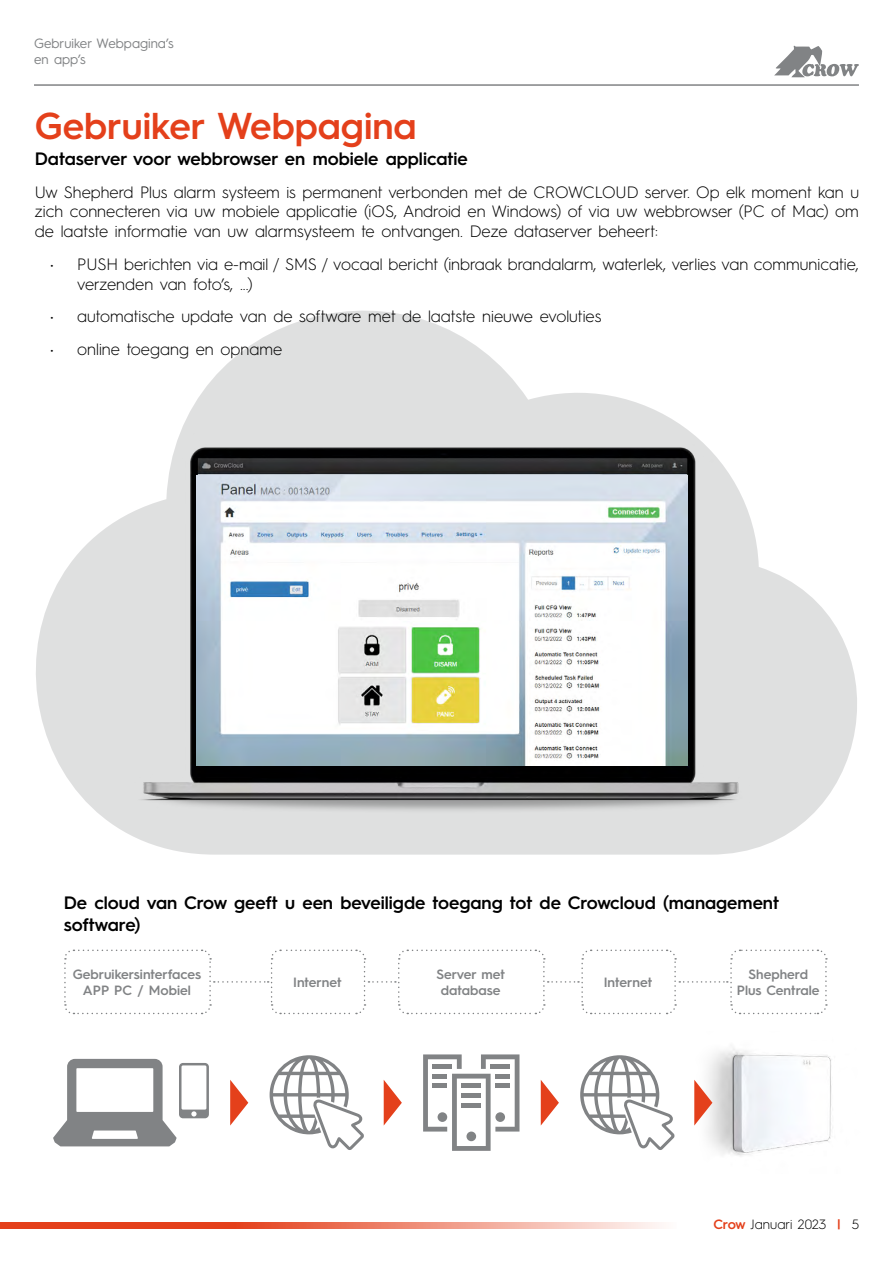
<style>
.page{position:relative;width:893px;height:1263px;background:#fff}
.page>*{position:absolute;margin:0;border:0;box-sizing:border-box;transform-origin:0 0}
.t1{font:600 37.5px "Hurme Geometric Sans 3";color:#e4401b}
.t2{font:600 18px/21.6px "Hurme Geometric Sans 3";color:#000}
.t3{font:300 16.5px/19.8px "Hurme Geometric Sans 3";color:#000;text-align:justify}
.t4{font:600 13.5px/16.2px "Hurme Geometric Sans 3";color:#818385;text-align:center}
.t5{font:13.5px/16.2px "Hurme Geometric Sans 3";color:#818385}
.t6{font:300 13.5px "Hurme Geometric Sans 3";color:#000}
.s1{font-weight:600;color:#e4401b}
</style>
<div class="page">
<svg style="left:36px;top:310px;width:821px;height:545px"></svg>
<svg style="left:541px;top:1080px;width:18px;height:45px"></svg>
<svg style="left:384px;top:1080px;width:18px;height:45px"></svg>
<svg style="left:230px;top:1080px;width:18px;height:45px"></svg>
<svg style="left:53px;top:1059px;width:156px;height:87px"></svg>
<svg style="left:270px;top:1055px;width:94px;height:95px"></svg>
<svg style="left:580px;top:1055px;width:95px;height:95px"></svg>
<svg style="left:423px;top:1054px;width:96px;height:97px"></svg>
<img style="left:694px;top:1048px;width:137px;height:108px">
<svg style="left:694px;top:1080px;width:18px;height:45px"></svg>
<svg style="left:64px;top:949px;width:763px;height:66px"></svg>
<hr style="left:34px;top:84px;width:825px;height:2px;background:#818385">
<img style="left:109px;top:422px;width:678px;height:407px">
<img style="left:197px;top:475px;width:490px;height:291px">
<svg style="left:774px;top:46px;width:85px;height:31px"></svg>
<svg style="left:0;top:1223px;width:660px;height:6px;background:#ec7a61"></svg>
<p class="t5" style="left:34px;top:34px;width:141px">Gebruiker Webpagina’s en app’s</p>
<h1 class="t1" style="left:35px;top:100px;width:383px">Gebruiker Webpagina</h1>
<p class="t2" style="left:35px;top:147px;width:435px">Dataserver voor webbrowser en mobiele applicatie</p>
<p class="t3" style="left:35px;top:181px;width:826px">Uw Shepherd Plus alarm systeem is permanent verbonden met de CROWCLOUD server. Op elk moment kan u zich connecteren via uw mobiele applicatie (iOS, Android en Windows) of via uw webbrowser (PC of Mac) om de laatste informatie van uw alarmsysteem te ontvangen. Deze dataserver beheert:</p>
<p class="t3" style="left:77px;top:253px;width:783px;text-indent:-27px">• PUSH berichten via e-mail / SMS / vocaal bericht (inbraak brandalarm, waterlek, verlies van communicatie, verzenden van foto’s, ...)</p>
<p class="t3" style="left:50px;top:305px;width:553px">• automatische update van de software met de laatste nieuwe evoluties</p>
<p class="t3" style="left:50px;top:338px;width:233px">• online toegang en opname</p>
<p class="t2" style="left:64px;top:891px;width:717px">De cloud van Crow geeft u een beveiligde toegang tot de Crowcloud (management software)</p>
<p class="t4" style="left:73px;top:965px;width:130px">Gebruikersinterfaces<br>APP PC / Mobiel</p>
<p class="t4" style="left:293px;top:973px;width:50px">Internet</p>
<p class="t4" style="left:604px;top:973px;width:50px">Internet</p>
<p class="t4" style="left:737px;top:965px;width:84px">Shepherd<br>Plus Centrale</p>
<p class="t4" style="left:436px;top:965px;width:70px">Server met database</p>
<p class="t6" style="left:713px;top:1215px;width:147px"><span class="s1">Crow</span> Januari 2023 <span class="s1">|</span> 5</p>
</div>
